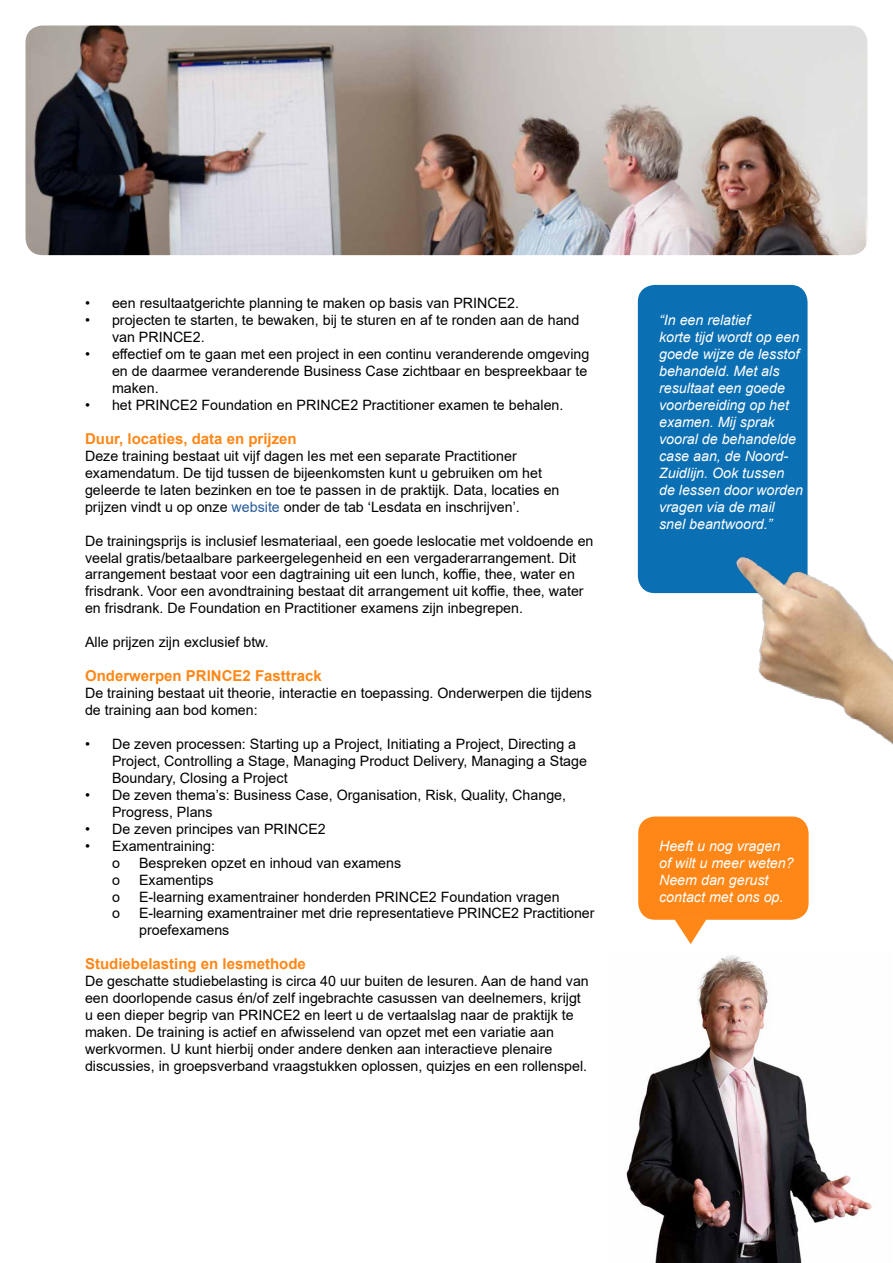
<style>
.page{position:relative;width:893px;height:1263px;background:#fff}
.page>*{position:absolute;margin:0;border:0;box-sizing:border-box;transform-origin:0 0}
.t1{font:700 15px "Arial";color:#ff8717}
.t2{font:14.25px/17px "Arial";color:#000}
.t3{font:italic 14.25px/17px "Arial";color:#fff}
.s1{color:#275b9b}
</style>
<div class="page">
<img style="left:26px;top:26px;width:841px;height:229px">
<div style="left:638px;top:285px;width:169px;height:308px;background:#0b6fb3;border-radius:17px"></div>
<img style="left:670px;top:532px;width:223px;height:213px">
<img style="left:626px;top:955px;width:246px;height:308px">
<div style="left:638px;top:816px;width:171px;height:104px;background:#ff8717;border-radius:17px"></div>
<svg style="left:674px;top:919px;width:32px;height:25px"></svg>
<p class="t2" style="left:85px;top:295px;width:436px">• een resultaatgerichte planning te maken op basis van PRINCE2.</p>
<p class="t2" style="left:112px;top:312px;width:469px;text-indent:-27px">• projecten te starten, te bewaken, bij te sturen en af te ronden aan de hand van PRINCE2.</p>
<p class="t2" style="left:112px;top:346px;width:479px;text-indent:-27px">• effectief om te gaan met een project in een continu veranderende omgeving en de daarmee veranderende Business Case zichtbaar en bespreekbaar te maken.</p>
<p class="t2" style="left:85px;top:396px;width:480px">• het PRINCE2 Foundation en PRINCE2 Practitioner examen te behalen.</p>
<p class="t1" style="left:85px;top:428px;width:213px">Duur, locaties, data en prijzen</p>
<p class="t2" style="left:85px;top:447px;width:476px">Deze training bestaat uit vijf dagen les met een separate Practitioner examendatum. De tijd tussen de bijeenkomsten kunt u gebruiken om het geleerde te laten bezinken en toe te passen in de praktijk. Data, locaties en prijzen vindt u op onze <span class="s1">website</span> onder de tab ‘Lesdata en inschrijven’.</p>
<p class="t2" style="left:85px;top:532px;width:510px">De trainingsprijs is inclusief lesmateriaal, een goede leslocatie met voldoende en veelal gratis/betaalbare parkeergelegenheid en een vergaderarrangement. Dit arrangement bestaat voor een dagtraining uit een lunch, koffie, thee, water en frisdrank. Voor een avondtraining bestaat dit arrangement uit koffie, thee, water en frisdrank. De Foundation en Practitioner examens zijn inbegrepen.</p>
<p class="t2" style="left:85px;top:634px;width:185px">Alle prijzen zijn exclusief btw.</p>
<p class="t1" style="left:85px;top:665px;width:238px">Onderwerpen PRINCE2 Fasttrack</p>
<p class="t2" style="left:85px;top:685px;width:508px">De training bestaat uit theorie, interactie en toepassing. Onderwerpen die tijdens de training aan bod komen:</p>
<p class="t2" style="left:112px;top:735px;width:476px;text-indent:-27px">• De zeven processen: Starting up a Project, Initiating a Project, Directing a<br>Project, Controlling a Stage, Managing Product Delivery, Managing a Stage<br>Boundary, Closing a Project</p>
<p class="t2" style="left:112px;top:786px;width:456px;text-indent:-27px">• De zeven thema’s: Business Case, Organisation, Risk, Quality, Change,<br>Progress, Plans</p>
<p class="t2" style="left:85px;top:820px;width:242px">• De zeven principes van PRINCE2</p>
<p class="t2" style="left:112px;top:837px;width:104px;text-indent:-27px">• Examentraining: o</p>
<p class="t2" style="left:139px;top:854px;width:264px">Bespreken opzet en inhoud van examens</p>
<p class="t2" style="left:112px;top:871px;width:9px">o</p>
<p class="t2" style="left:139px;top:871px;width:76px">Examentips</p>
<p class="t2" style="left:112px;top:888px;width:9px">o</p>
<p class="t2" style="left:139px;top:888px;width:422px">E-learning examentrainer honderden PRINCE2 Foundation vragen</p>
<p class="t2" style="left:112px;top:905px;width:9px">o</p>
<p class="t2" style="left:139px;top:905px;width:457px">E-learning examentrainer met drie representatieve PRINCE2 Practitioner proefexamens</p>
<p class="t1" style="left:85px;top:953px;width:222px">Studiebelasting en lesmethode</p>
<p class="t2" style="left:85px;top:973px;width:505px">De geschatte studiebelasting is circa 40 uur buiten de lesuren. Aan de hand van een doorlopende casus én/of zelf ingebrachte casussen van deelnemers, krijgt u een dieper begrip van PRINCE2 en leert u de vertaalslag naar de praktijk te maken. De training is actief en afwisselend van opzet met een variatie aan werkvormen. U kunt hierbij onder andere denken aan interactieve plenaire discussies, in groepsverband vraagstukken oplossen, quizjes en een rollenspel.</p>
<p class="t3" style="left:659px;top:312px;width:145px">“In een relatief<br>korte tijd wordt op een goede wijze de lesstof behandeld. Met als resultaat een goede voorbereiding op het examen. Mij sprak vooral de behandelde case aan, de Noord-<br>Zuidlijn. Ook tussen de lessen door worden vragen via de mail snel beantwoord.”</p>
<p class="t3" style="left:659px;top:837px;width:136px">Heeft u nog vragen of wilt u meer weten?<br>Neem dan gerust contact met ons op.</p>
</div>
